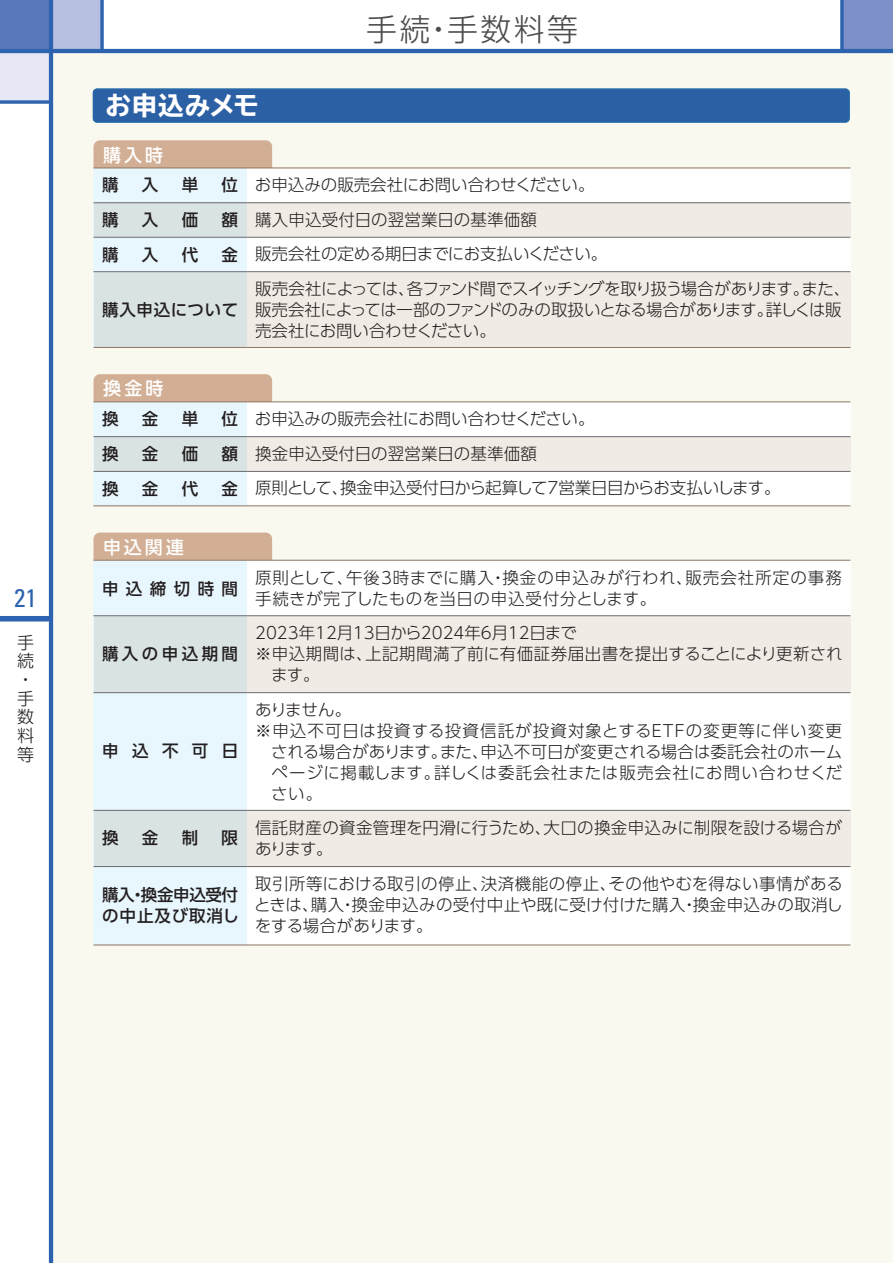
<style>
.page{position:relative;width:893px;height:1263px;background:#fff}
.page>*{position:absolute;margin:0;border:0;box-sizing:border-box;transform-origin:0 0}
.t1{font:300 30.9px "UD Shin Go Pro";letter-spacing:.08em;color:#4b4c4d}
.t2{font:700 expanded 25.5px "TBUD Go Std";letter-spacing:.025em;color:#fff}
.t3{font:condensed 25.5px "Univers";color:#2d63af}
.t4{font:500 18px "UD Shin Go Pro";letter-spacing:.165em;color:#fff}
.t5{font:300 16.95px/18.8px "UD Shin Go Pro";color:#231f20}
.t6{font:300 16.5px/34.5px "UD Shin Go Pro";color:#231f20}
.t7{font:300 16.5px/21px "UD Shin Go Pro";letter-spacing:.05em;color:#231f20}
.t8{font:300 16.5px/21px "UD Shin Go Pro";letter-spacing:-.035em;color:#231f20}
.t9{font:500 16.5px "UD Shin Go Pro";letter-spacing:.055em;color:#231f20}
.t10{font:300 16.5px/21px "UD Shin Go Pro";letter-spacing:.02em;color:#231f20}
.t11{font:300 16.5px "UD Shin Go Pro";letter-spacing:.03em;color:#231f20}
.t12{font:300 16.5px "UD Shin Go Pro";letter-spacing:.065em;color:#231f20}
.t13{font:300 16.5px "UD Shin Go Pro";letter-spacing:.035em;color:#231f20}
.t14{font:500 16.5px/21px "UD Shin Go Pro";letter-spacing:-.02em;color:#231f20}
.t15{font:500 16.5px "UD Shin Go Pro";letter-spacing:.205em;color:#231f20}
</style>
<div class="page">
<div style="left:0;top:0;width:51px;height:51px;background:#5a77bb"></div>
<div style="left:842px;top:0;width:51px;height:51px;background:#7e90c8"></div>
<div style="left:51px;top:51px;width:842px;height:1212px;background:#faf9f0"></div>
<div style="left:0;top:51px;width:51px;height:51px;background:#e5e7f4"></div>
<div style="left:51px;top:0;width:51px;height:51px;background:#b7bfe0"></div>
<svg style="left:840px;top:0;width:4px;height:49px"></svg>
<div style="left:0;top:616px;width:51px;height:5px;background:#2d63af"></div>
<svg style="left:0;top:100px;width:49px;height:4px"></svg>
<svg style="left:100px;top:0;width:4px;height:49px"></svg>
<hr style="left:49px;top:0;width:4px;height:1263px;background:#2d63af">
<hr style="left:0;top:49px;width:893px;height:4px;background:#2d63af">
<div style="left:93px;top:89px;width:757px;height:34px;background:#2c60a4"></div>
<div style="left:94px;top:140px;width:178px;height:34px;background:#d1ae94;border-radius:6px"></div>
<div style="left:94px;top:168px;width:153px;height:179px;background:#e8f6fd"></div>
<div style="left:247px;top:168px;width:603px;height:179px;background:#fff"></div>
<div style="left:94px;top:203px;width:756px;height:34px;background:linear-gradient(to right,#e1e6e4,#f6efe6)"></div>
<div style="left:94px;top:272px;width:756px;height:75px;background:linear-gradient(to right,#e1e6e4,#f6efe6)"></div>
<hr style="left:94px;top:167px;width:756px;height:1px;background:#927b68">
<hr style="left:94px;top:202px;width:756px;height:1px;background:#6c6d70">
<hr style="left:94px;top:271px;width:756px;height:1px;background:#6c6d70">
<hr style="left:94px;top:237px;width:756px;height:1px;background:#6c6d70">
<hr style="left:94px;top:347px;width:756px;height:1px;background:#927b68">
<div style="left:94px;top:374px;width:178px;height:34px;background:#d1ae94;border-radius:6px"></div>
<div style="left:94px;top:402px;width:153px;height:104px;background:#e8f6fd"></div>
<div style="left:247px;top:402px;width:603px;height:104px;background:#fff"></div>
<div style="left:94px;top:437px;width:756px;height:34px;background:linear-gradient(to right,#e1e6e4,#f6efe6)"></div>
<hr style="left:94px;top:401px;width:756px;height:1px;background:#927b68">
<hr style="left:94px;top:436px;width:756px;height:1px;background:#6c6d70">
<hr style="left:94px;top:471px;width:756px;height:1px;background:#6c6d70">
<hr style="left:94px;top:505px;width:756px;height:1px;background:#927b68">
<div style="left:94px;top:533px;width:178px;height:34px;background:#d1ae94;border-radius:6px"></div>
<div style="left:94px;top:560px;width:153px;height:385px;background:#e8f6fd"></div>
<div style="left:247px;top:560px;width:603px;height:385px;background:#fff"></div>
<div style="left:94px;top:810px;width:756px;height:56px;background:linear-gradient(to right,#e1e6e4,#f6efe6)"></div>
<div style="left:94px;top:616px;width:756px;height:76px;background:linear-gradient(to right,#e1e6e4,#f6efe6)"></div>
<hr style="left:94px;top:560px;width:756px;height:1px;background:#927b68">
<hr style="left:94px;top:615px;width:756px;height:1px;background:#6c6d70">
<hr style="left:94px;top:866px;width:756px;height:1px;background:#6c6d70">
<hr style="left:94px;top:810px;width:756px;height:1px;background:#6c6d70">
<hr style="left:94px;top:944px;width:756px;height:1px;background:#927b68">
<hr style="left:94px;top:692px;width:756px;height:1px;background:#6c6d70">
<hr style="left:892px;top:0;width:1px;height:51px;background:#a3afd8">
<h2 class="t3" style="left:14px;top:582px;width:24px">21</h2>
<p class="t5" style="left:17px;top:632px;width:18px">手続・手数料等</p>
<h2 class="t2" style="left:106px;top:91px;width:155px">お申込みメモ</h2>
<p class="t4" style="left:103px;top:140px;width:61px">購入時</p>
<h1 class="t1" style="left:366px;top:4px;width:213px">手続・手数料等</h1>
<p class="t9" style="left:102px;top:172px;width:18px">購</p>
<p class="t9" style="left:142px;top:172px;width:18px">入</p>
<p class="t9" style="left:182px;top:172px;width:18px">単</p>
<p class="t9" style="left:222px;top:172px;width:18px">位</p>
<p class="t9" style="left:102px;top:207px;width:18px">購</p>
<p class="t9" style="left:142px;top:207px;width:18px">入</p>
<p class="t9" style="left:182px;top:207px;width:18px">価</p>
<p class="t9" style="left:222px;top:207px;width:18px">額</p>
<p class="t9" style="left:102px;top:241px;width:18px">購</p>
<p class="t9" style="left:142px;top:241px;width:18px">入</p>
<p class="t9" style="left:182px;top:241px;width:18px">代</p>
<p class="t9" style="left:222px;top:241px;width:18px">金</p>
<p class="t9" style="left:102px;top:296px;width:138px">購入申込について</p>
<p class="t4" style="left:103px;top:374px;width:62px">換金時</p>
<p class="t9" style="left:102px;top:406px;width:18px">換</p>
<p class="t9" style="left:142px;top:406px;width:18px">金</p>
<p class="t9" style="left:182px;top:406px;width:18px">単</p>
<p class="t9" style="left:222px;top:406px;width:18px">位</p>
<p class="t9" style="left:102px;top:440px;width:18px">換</p>
<p class="t9" style="left:142px;top:440px;width:18px">金</p>
<p class="t9" style="left:182px;top:440px;width:18px">価</p>
<p class="t9" style="left:222px;top:440px;width:18px">額</p>
<p class="t9" style="left:102px;top:475px;width:18px">換</p>
<p class="t9" style="left:142px;top:475px;width:18px">金</p>
<p class="t9" style="left:182px;top:475px;width:18px">代</p>
<p class="t9" style="left:222px;top:475px;width:18px">金</p>
<p class="t4" style="left:103px;top:532px;width:82px">申込関連</p>
<p class="t9" style="left:102px;top:575px;width:138px">申込締切時間</p>
<p class="t15" style="left:102px;top:640px;width:138px">購入の申込期間</p>
<p class="t9" style="left:102px;top:737px;width:138px">申込不可日</p>
<p class="t9" style="left:102px;top:824px;width:18px">換</p>
<p class="t9" style="left:142px;top:824px;width:18px">金</p>
<p class="t9" style="left:182px;top:824px;width:18px">制</p>
<p class="t9" style="left:222px;top:824px;width:18px">限</p>
<p class="t14" style="left:102px;top:884px;width:139px">購入・換金申込受付の中止及び取消し</p>
<p class="t6" style="left:255px;top:167px;width:597px">お申込みの販売会社にお問い合わせください。<br>購入申込受付日の翌営業日の基準価額<br>販売会社の定める期日までにお支払いください。<br>販売会社によっては、各ファンド間でスイッチングを取り扱う場合があります。また、</p>
<p class="t8" style="left:255px;top:299px;width:588px">販売会社によっては一部のファンドのみの取扱いとなる場合があります。詳しくは販売会社にお問い合わせください。</p>
<p class="t6" style="left:255px;top:401px;width:527px">お申込みの販売会社にお問い合わせください。<br>換金申込受付日の翌営業日の基準価額<br>原則として、換金申込受付日から起算して7営業日目からお支払いします。</p>
<p class="t7" style="left:255px;top:566px;width:588px">原則として、午後3時までに購入・換金の申込みが行われ、販売会社所定の事務手続きが完了したものを当日の申込受付分とします。</p>
<p class="t6" style="left:255px;top:615px;width:323px">2023年12月13日から2024年6月12日まで</p>
<p class="t11" style="left:255px;top:641px;width:589px">※申込期間は、上記期間満了前に有価証券届出書を提出することにより更新され</p>
<p class="t6" style="left:271px;top:657px;width:50px">ます。</p>
<p class="t6" style="left:255px;top:692px;width:98px">ありません。</p>
<p class="t12" style="left:255px;top:717px;width:588px">※申込不可日は投資する投資信託が投資対象とするETFの変更等に伴い変更</p>
<p class="t6" style="left:271px;top:734px;width:573px">される場合があります。また、申込不可日が変更される場合は委託会社のホーム</p>
<p class="t13" style="left:272px;top:759px;width:572px">ページに掲載します。詳しくは委託会社または販売会社にお問い合わせくだ</p>
<p class="t6" style="left:271px;top:776px;width:52px">さい。</p>
<p class="t10" style="left:255px;top:817px;width:588px">信託財産の資金管理を円滑に行うため、大口の換金申込みに制限を設ける場合があります。</p>
<p class="t6" style="left:254px;top:872px;width:590px;line-height:21px;text-align:justify">取引所等における取引の停止、決済機能の停止、その他やむを得ない事情があるときは、購入・換金申込みの受付中止や既に受け付けた購入・換金申込みの取消しをする場合があります。</p>
</div>
